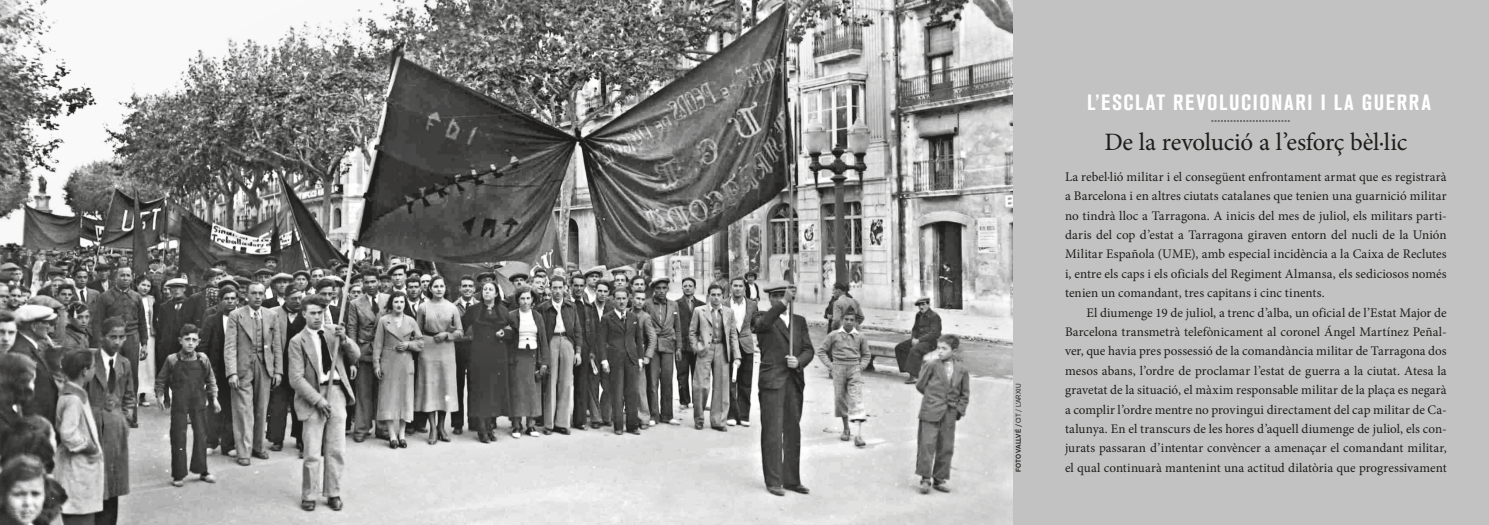
<style>
.page{position:relative;width:1489px;height:525px;background:#fff}
.page>*{position:absolute;margin:0;border:0;box-sizing:border-box;transform-origin:0 0}
.t1{font:25px "Minion Pro";letter-spacing:-.01em;color:#1d1d1b}
.t2{font:700 condensed 21.88px "Akzidenz Grotesk BQ";letter-spacing:.08em;color:#fff}
.t3{font:13.12px/19.4px "Minion Pro";color:#1d1d1b;text-align:justify}
.t4{font:500 6.88px "Akzid Grtsk Next";letter-spacing:-.03em;color:#1d1d1b}
.s1{font-weight:400}
</style>
<div class="page">
<div style="left:1012px;top:0;width:476px;height:524px;background:#c2c2c2"></div>
<img style="left:0;top:0;width:1012px;height:524px">
<svg style="left:1211px;top:121px;width:78px;height:1px"></svg>
<p class="t4" style="left:1013px;top:471px;width:90px;rotate:-90deg">FOTO VALLVÉ / <span class="s1">CIT / L’ARXIU</span></p>
<h2 class="t2" style="left:1087px;top:90px;width:345px">L’ESCLAT REVOLUCIONARI I LA GUERRA</h2>
<h1 class="t1" style="left:1104px;top:125px;width:304px">De la revolució a l’esforç bèl·lic</h1>
<p class="t3" style="left:1064px;top:167px;width:383px">La rebel·lió militar i el consegüent enfrontament armat que es registrarà a Barcelona i en altres ciutats catalanes que tenien una guarnició militar no tindrà lloc a Tarragona. A inicis del mes de juliol, els militars parti&shy;daris del cop d’estat a Tarragona giraven entorn del nucli de la Unión Militar Española (UME), amb especial incidència a la Caixa de Reclutes i, entre els caps i els oficials del Regiment Almansa, els sediciosos només tenien un comandant, tres capitans i cinc tinents.</p>
<p class="t3" style="left:1064px;top:302px;width:383px;text-indent:21px">El diumenge 19 de juliol, a trenc d’alba, un oficial de l’Estat Major de Barcelona transmetrà telefònicament al coronel Ángel Martínez Peñal&shy;ver, que havia pres possessió de la comandància militar de Tarragona dos mesos abans, l’ordre de proclamar l’estat de guerra a la ciutat. Atesa la gravetat de la situació, el màxim responsable militar de la plaça es negarà a complir l’ordre mentre no provingui directament del cap militar de Ca&shy;talunya. En el transcurs de les hores d’aquell diumenge de juliol, els con&shy;jurats passaran d’intentar convèncer a amenaçar el comandant militar, el qual continuarà mantenint una actitud dilatòria que progressivament</p>
</div>
